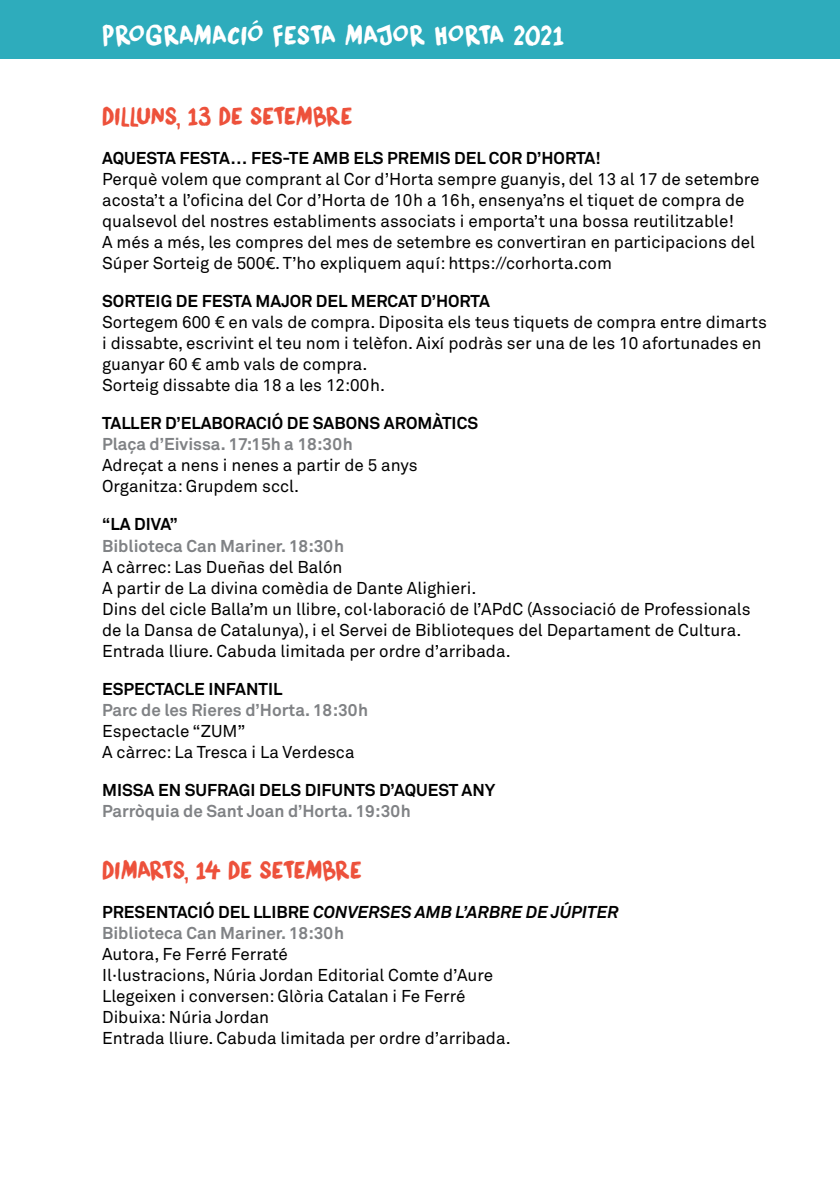
<style>
.page{position:relative;width:840px;height:1191px;background:#fff}
.page>*{position:absolute;margin:0;border:0;box-sizing:border-box;transform-origin:0 0}
.t1{font:26px "DK Liquid Embrace";color:#fff}
.t2{font:24px "DK Liquid Embrace";color:#ed513b}
.t3{font:17px/21px "Akkurat";color:#000}
.t4{font:700 17px "Akkurat";color:#000}
.t5{font:700 17px "Akkurat";color:#808285}
.t6{font:italic 700 17px/21px "Akkurat";color:#000}
.s1{font-style:normal}
.s2{font-style:normal;color:#808285}
</style>
<div class="page">
<div style="left:0;top:0;width:839px;height:58px;background:#2eacbc"></div>
<h1 class="t1" style="left:102px;top:16px;width:463px">PROGRAMACIÓ FESTA MAJOR HORTA 2021</h1>
<h2 class="t2" style="left:102px;top:99px;width:251px">DILLUNS, 13 DE SETEMBRE</h2>
<p class="t4" style="left:102px;top:148px;width:500px">AQUESTA FESTA… FES-TE AMB ELS PREMIS DEL COR D’HORTA!</p>
<p class="t3" style="left:102px;top:169px;width:658px">Perquè volem que comprant al Cor d’Horta sempre guanyis, del 13 al 17 de setembre acosta’t a l’oficina del Cor d’Horta de 10h a 16h, ensenya’ns el tiquet de compra de qualsevol del nostres establiments associats i emporta’t una bossa reutilitzable!<br>A més a més, les compres del mes de setembre es convertiran en participacions del Súper Sorteig de 500€. T’ho expliquem aquí: https://corhorta.com</p>
<p class="t4" style="left:102px;top:291px;width:389px">SORTEIG DE FESTA MAJOR DEL MERCAT D’HORTA</p>
<p class="t3" style="left:102px;top:312px;width:666px">Sortegem 600 € en vals de compra. Diposita els teus tiquets de compra entre dimarts i dissabte, escrivint el teu nom i telèfon. Així podràs ser una de les 10 afortunades en guanyar 60 € amb vals de compra.<br>Sorteig dissabte dia 18 a les 12:00h.</p>
<p class="t4" style="left:102px;top:413px;width:377px">TALLER D’ELABORACIÓ DE SABONS AROMÀTICS</p>
<p class="t5" style="left:102px;top:434px;width:252px">Plaça d’Eivissa. 17:15h a 18:30h</p>
<p class="t3" style="left:102px;top:455px;width:317px">Adreçat a nens i nenes a partir de 5 anys<br>Organitza: Grupdem sccl.</p>
<p class="t4" style="left:102px;top:514px;width:77px">“LA DIVA”</p>
<p class="t5" style="left:102px;top:535px;width:243px">Biblioteca Can Mariner. 18:30h</p>
<p class="t3" style="left:102px;top:556px;width:649px">A càrrec: Las Dueñas del Balón<br>A partir de La divina comèdia de Dante Alighieri.<br>Dins del cicle Balla’m un llibre, col·laboració de l’APdC (Associació de Professionals de la Dansa de Catalunya), i el Servei de Biblioteques del Departament de Cultura.<br>Entrada lliure. Cabuda limitada per ordre d’arribada.</p>
<p class="t4" style="left:102px;top:678px;width:182px">ESPECTACLE INFANTIL</p>
<p class="t5" style="left:102px;top:699px;width:267px">Parc de les Rieres d’Horta. 18:30h</p>
<p class="t3" style="left:102px;top:720px;width:254px">Espectacle “ZUM”<br>A càrrec: La Tresca i La Verdesca</p>
<p class="t4" style="left:102px;top:779px;width:394px">MISSA EN SUFRAGI DELS DIFUNTS D’AQUEST ANY</p>
<p class="t5" style="left:102px;top:800px;width:310px">Parròquia de Sant Joan d’Horta. 19:30h</p>
<h2 class="t2" style="left:102px;top:852px;width:261px">DIMARTS, 14 DE SETEMBRE</h2>
<p class="t6" style="left:102px;top:901px;width:518px"><span class="s1">PRESENTACIÓ DEL LLIBRE</span> CONVERSES AMB L’ARBRE DE JÚPITER<br><span class="s2">Biblioteca Can Mariner. 18:30h</span></p>
<p class="t3" style="left:102px;top:943px;width:410px">Autora, Fe Ferré Ferraté<br>Il·lustracions, Núria Jordan Editorial Comte d’Aure Llegeixen i conversen: Glòria Catalan i Fe Ferré Dibuixa: Núria Jordan<br>Entrada lliure. Cabuda limitada per ordre d’arribada.</p>
</div>
